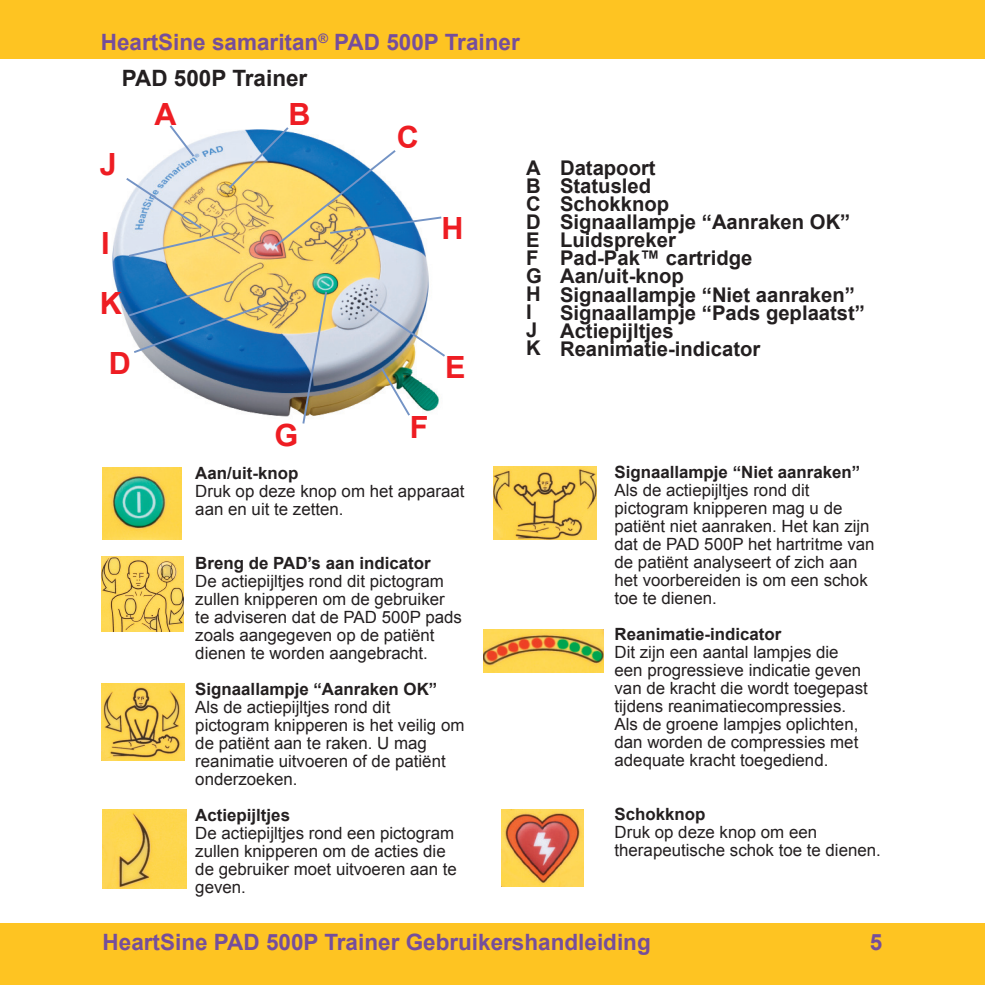
<style>
.page{position:relative;width:985px;height:985px;background:#fff}
.page>*{position:absolute;margin:0;border:0;box-sizing:border-box;transform-origin:0 0}
.t1{font:700 30.6px "Arial";color:#ee1d23}
.t2{font:700 22.5px/36px "Arial";color:#754e9b}
.t3{font:700 20.25px/18px "Arial";color:#231f20}
.t4{font:16.88px/18px "Arial";color:#231f20}
.t5{font:700 16.88px "Arial";color:#231f20}
.s1{color:#231f20}
</style>
<div class="page">
<div style="left:0;top:923px;width:20px;height:62px;background:#fec422"></div>
<div style="left:20px;top:923px;width:965px;height:62px;background:#fec422"></div>
<div style="left:0;top:0;width:985px;height:59px;background:#fec422"></div>
<img style="left:112px;top:208px;width:327px;height:209px">
<svg style="left:127px;top:279px;width:145px;height:76px;background:#65909d"></svg>
<svg style="left:301px;top:290px;width:27px;height:134px;background:#b2ad92"></svg>
<svg style="left:379px;top:366px;width:33px;height:51px"></svg>
<svg style="left:367px;top:302px;width:78px;height:57px"></svg>
<svg style="left:124px;top:125px;width:318px;height:133px"></svg>
<img style="left:103px;top:467px;width:79px;height:72px">
<img style="left:102px;top:557px;width:81px;height:74px">
<img style="left:493px;top:466px;width:103px;height:74px">
<img style="left:484px;top:630px;width:120px;height:42px">
<img style="left:501px;top:810px;width:82px;height:76px">
<img style="left:103px;top:809px;width:84px;height:79px">
<img style="left:101px;top:683px;width:83px;height:77px">
<h2 class="t2" style="left:122px;top:25px;width:399px;text-indent:-21px">HeartSine samaritan<sup>®</sup> PAD 500P Trainer<br><span class="s1">PAD 500P Trainer</span></h2>
<h1 class="t1" style="left:100px;top:145px;width:19px">J</h1>
<h1 class="t1" style="left:101px;top:224px;width:10px">I</h1>
<h1 class="t1" style="left:100px;top:283px;width:24px">K</h1>
<h1 class="t1" style="left:155px;top:94px;width:24px">A</h1>
<h1 class="t1" style="left:289px;top:94px;width:24px">B</h1>
<h1 class="t1" style="left:397px;top:117px;width:24px">C</h1>
<h1 class="t1" style="left:441px;top:208px;width:24px">H</h1>
<h1 class="t1" style="left:109px;top:343px;width:24px">D</h1>
<h1 class="t1" style="left:445px;top:347px;width:22px">E</h1>
<h1 class="t1" style="left:275px;top:415px;width:25px">G</h1>
<h1 class="t1" style="left:410px;top:407px;width:20px">F</h1>
<p class="t5" style="left:195px;top:462px;width:105px">Aan/uit-knop</p>
<p class="t4" style="left:195px;top:482px;width:271px">Druk op deze knop om het apparaat aan en uit te zetten.</p>
<p class="t5" style="left:195px;top:552px;width:237px">Breng de PAD’s aan indicator</p>
<p class="t4" style="left:195px;top:572px;width:268px">De actiepijltjes rond dit pictogram zullen knipperen om de gebruiker te adviseren dat de PAD 500P pads zoals aangegeven op de patiënt dienen te worden aangebracht.</p>
<p class="t5" style="left:195px;top:678px;width:243px">Signaallampje “Aanraken OK”</p>
<p class="t4" style="left:195px;top:698px;width:271px">Als de actiepijltjes rond dit pictogram knipperen is het veilig om de patiënt aan te raken. U mag reanimatie uitvoeren of de patiënt onderzoeken.</p>
<p class="t5" style="left:195px;top:804px;width:96px">Actiepijltjes</p>
<p class="t4" style="left:195px;top:824px;width:263px">De actiepijltjes rond een pictogram zullen knipperen om de acties die de gebruiker moet uitvoeren aan te geven.</p>
<p class="t3" style="left:526px;top:160px;width:17px">A<br>B<br>C<br>D<br>E<br>F<br>G<br>H<br>I<br>J<br>K</p>
<p class="t3" style="left:560px;top:160px;width:306px">Datapoort<br>Statusled<br>Schokknop<br>Signaallampje “Aanraken OK”<br>Luidspreker<br>Pad-Pak™ cartridge<br>Aan/uit-knop<br>Signaallampje “Niet aanraken”<br>Signaallampje “Pads geplaatst”<br>Actiepijltjes<br>Reanimatie-indicator</p>
<p class="t5" style="left:615px;top:461px;width:247px">Signaallampje “Niet aanraken”</p>
<p class="t4" style="left:615px;top:482px;width:262px">Als de actiepijltjes rond dit pictogram knipperen mag u de patiënt niet aanraken. Het kan zijn dat de PAD 500P het hartritme van de patiënt analyseert of zich aan het voorbereiden is om een schok toe te dienen.</p>
<p class="t5" style="left:615px;top:623px;width:168px">Reanimatie-indicator</p>
<p class="t4" style="left:615px;top:644px;width:255px">Dit zijn een aantal lampjes die een progressieve indicatie geven van de kracht die wordt toegepast tijdens reanimatiecompressies.<br>Als de groene lampjes oplichten, dan worden de compressies met adequate kracht toegediend.</p>
<p class="t5" style="left:615px;top:803px;width:92px">Schokknop</p>
<p class="t4" style="left:615px;top:824px;width:268px">Druk op deze knop om een therapeutische schok toe te dienen.</p>
<h2 class="t2" style="left:103px;top:925px;width:550px">HeartSine PAD 500P Trainer Gebruikershandleiding</h2>
<h2 class="t2" style="left:870px;top:925px;width:14px">5</h2>
</div>
